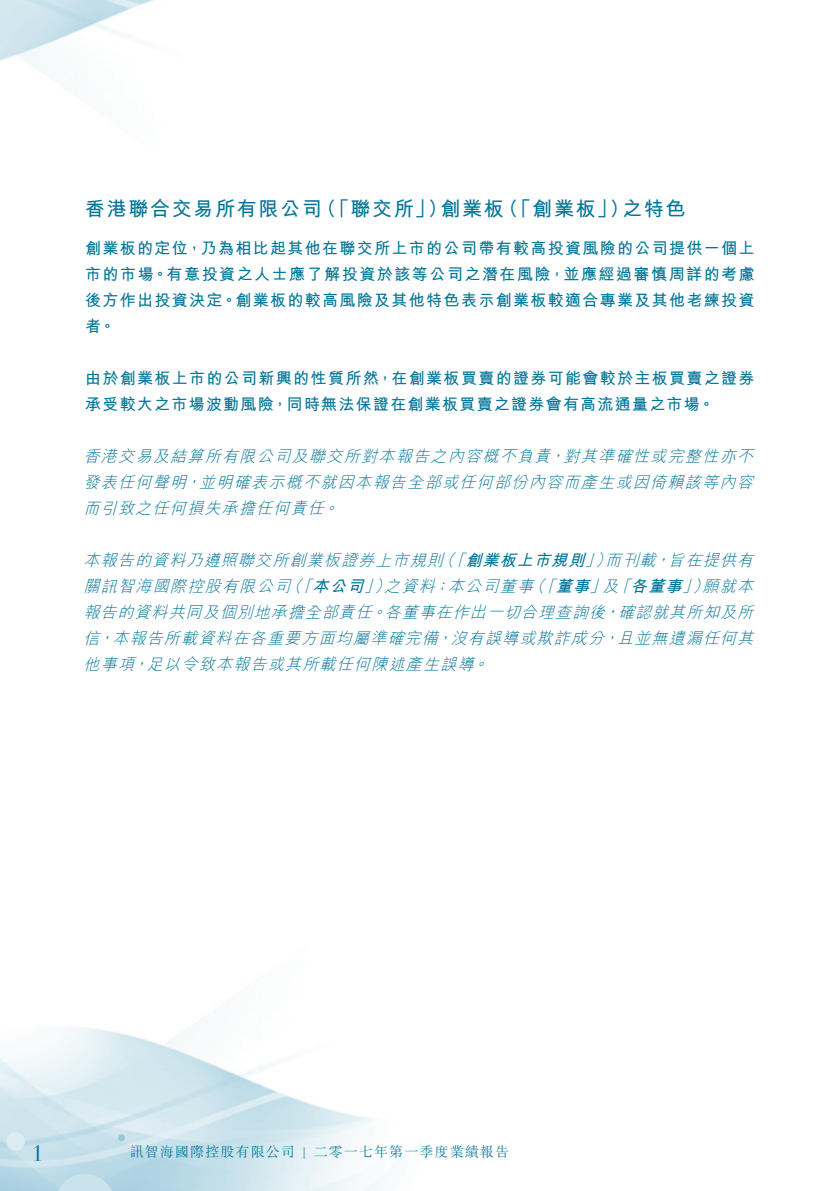
<style>
.page{position:relative;width:840px;height:1191px;background:#fff}
.page>*{position:absolute;margin:0;border:0;box-sizing:border-box;transform-origin:0 0}
.t1{font:22px "Didot LT Std";color:#007598}
.t2{font:700 20px "M Hei HK";letter-spacing:.085em;color:#007598}
.Body_Text{font:italic 300 16px/26px "M Hei HK";color:#007598}
.Body_Text-2{font:700 16px/26px "M Hei HK";letter-spacing:.085em;color:#007598;text-align:justify}
.Body_Text-3{font:italic 700 16px "M Hei HK";color:#007598}
.t3{font:300 14px "M Sung HK";letter-spacing:.08em;color:#007598}
</style>
<div class="page">
<img style="left:0;top:0;width:154px;height:103px">
<div style="left:6px;top:1132px;width:19px;height:18px;background:#daebf2;border-radius:50%"></div>
<svg style="left:55px;top:1173px;width:60px;height:18px"></svg>
<div style="left:118px;top:1134px;width:7px;height:7px;background:#98c8da;border-radius:50%"></div>
<p class="t2" style="left:85px;top:194px;width:238px">香港聯合交易所有限公司</p>
<p class="Body_Text-2" style="left:85px;top:233px;width:670px">創業板的定位，乃為相比起其他在聯交所上市的公司帶有較高投資風險的公司提供一個上市的市場。有意投資之人士應了解投資於該等公司之潛在風險，並應經過審慎周詳的考慮後方作出投資決定。創業板的較高風險及其他特色表示創業板較適合專業及其他老練投資者。</p>
<p class="Body_Text-2" style="left:85px;top:363px;width:670px">由於創業板上市的公司新興的性質所然，在創業板買賣的證券可能會較於主板買賣之證券承受較大之市場波動風險，同時無法保證在創業板買賣之證券會有高流通量之市場。</p>
<p class="Body_Text" style="left:563px;top:443px;width:195px">對其準確性或完整性亦不</p>
<p class="t2" style="left:316px;top:194px;width:132px">（「聯交所」）</p>
<p class="t2" style="left:440px;top:194px;width:65px">創業板</p>
<p class="t2" style="left:498px;top:194px;width:132px">（「創業板」）</p>
<p class="t2" style="left:622px;top:194px;width:65px">之特色</p>
<p class="Body_Text" style="left:199px;top:443px;width:559px;text-indent:-116px">香港交易及結算所有限公司及聯交所對本報告之內容概不負責<br>並明確表示概不就因本報告全部或任何部份內容而產生或因倚賴該等內容</p>
<p class="Body_Text" style="left:548px;top:443px;width:22px">，</p>
<p class="Body_Text" style="left:83px;top:469px;width:108px">發表任何聲明</p>
<p class="Body_Text" style="left:184px;top:469px;width:22px">，</p>
<p class="Body_Text" style="left:83px;top:495px;width:246px">而引致之任何損失承擔任何責任</p>
<p class="Body_Text" style="left:322px;top:495px;width:22px">。</p>
<p class="Body_Text" style="left:438px;top:547px;width:32px">（「</p>
<p class="Body_Text" style="left:584px;top:547px;width:32px">」）</p>
<p class="Body_Text" style="left:83px;top:547px;width:365px">本報告的資料乃遵照聯交所創業板證券上市規則</p>
<p class="Body_Text" style="left:668px;top:547px;width:90px">旨在提供有</p>
<p class="Body_Text" style="left:605px;top:547px;width:56px">而刊載</p>
<p class="Body_Text-3" style="left:465px;top:548px;width:126px">創業板上市規則</p>
<p class="Body_Text" style="left:653px;top:547px;width:22px">，</p>
<p class="Body_Text" style="left:83px;top:573px;width:212px">關訊智海國際控股有限公司</p>
<p class="Body_Text" style="left:285px;top:573px;width:32px">（「</p>
<p class="Body_Text" style="left:363px;top:573px;width:32px">」）</p>
<p class="Body_Text" style="left:528px;top:573px;width:32px">（「</p>
<p class="Body_Text" style="left:681px;top:573px;width:32px">」）</p>
<p class="Body_Text" style="left:384px;top:573px;width:56px">之資料</p>
<p class="Body_Text" style="left:447px;top:573px;width:91px">本公司董事</p>
<p class="Body_Text" style="left:702px;top:573px;width:56px">願就本</p>
<p class="Body_Text-3" style="left:555px;top:574px;width:40px">董事</p>
<p class="Body_Text-3" style="left:630px;top:574px;width:58px">各董事</p>
<p class="Body_Text" style="left:589px;top:573px;width:47px">」「</p>
<p class="Body_Text-3" style="left:312px;top:574px;width:58px">本公司</p>
<p class="Body_Text" style="left:601px;top:573px;width:22px">及</p>
<p class="Body_Text" style="left:433px;top:573px;width:22px">；</p>
<p class="Body_Text" style="left:83px;top:599px;width:294px">報告的資料共同及個別地承擔全部責任</p>
<p class="Body_Text" style="left:384px;top:599px;width:226px">各董事在作出一切合理查詢後</p>
<p class="Body_Text" style="left:617px;top:599px;width:141px">確認就其所知及所</p>
<p class="Body_Text" style="left:370px;top:599px;width:22px">。</p>
<p class="Body_Text" style="left:603px;top:599px;width:22px">，</p>
<p class="Body_Text" style="left:112px;top:625px;width:331px">本報告所載資料在各重要方面均屬準確完備</p>
<p class="Body_Text" style="left:616px;top:625px;width:142px">且並無遺漏任何其</p>
<p class="Body_Text" style="left:450px;top:625px;width:159px">沒有誤導或欺詐成分</p>
<p class="Body_Text" style="left:83px;top:625px;width:22px">信</p>
<p class="Body_Text" style="left:98px;top:625px;width:22px">，</p>
<p class="Body_Text" style="left:436px;top:625px;width:22px">，</p>
<p class="Body_Text" style="left:602px;top:625px;width:22px">，</p>
<p class="Body_Text" style="left:147px;top:651px;width:332px">足以令致本報告或其所載任何陳述產生誤導</p>
<p class="Body_Text" style="left:83px;top:651px;width:56px">他事項</p>
<p class="Body_Text" style="left:472px;top:651px;width:22px">。</p>
<p class="Body_Text" style="left:132px;top:651px;width:22px">，</p>
<p class="t1" style="left:32px;top:1139px;width:13px">1</p>
<p class="t3" style="left:130px;top:1142px;width:380px">訊智海國際控股有限公司 | 二零一七年第一季度業績報告</p>
</div>
